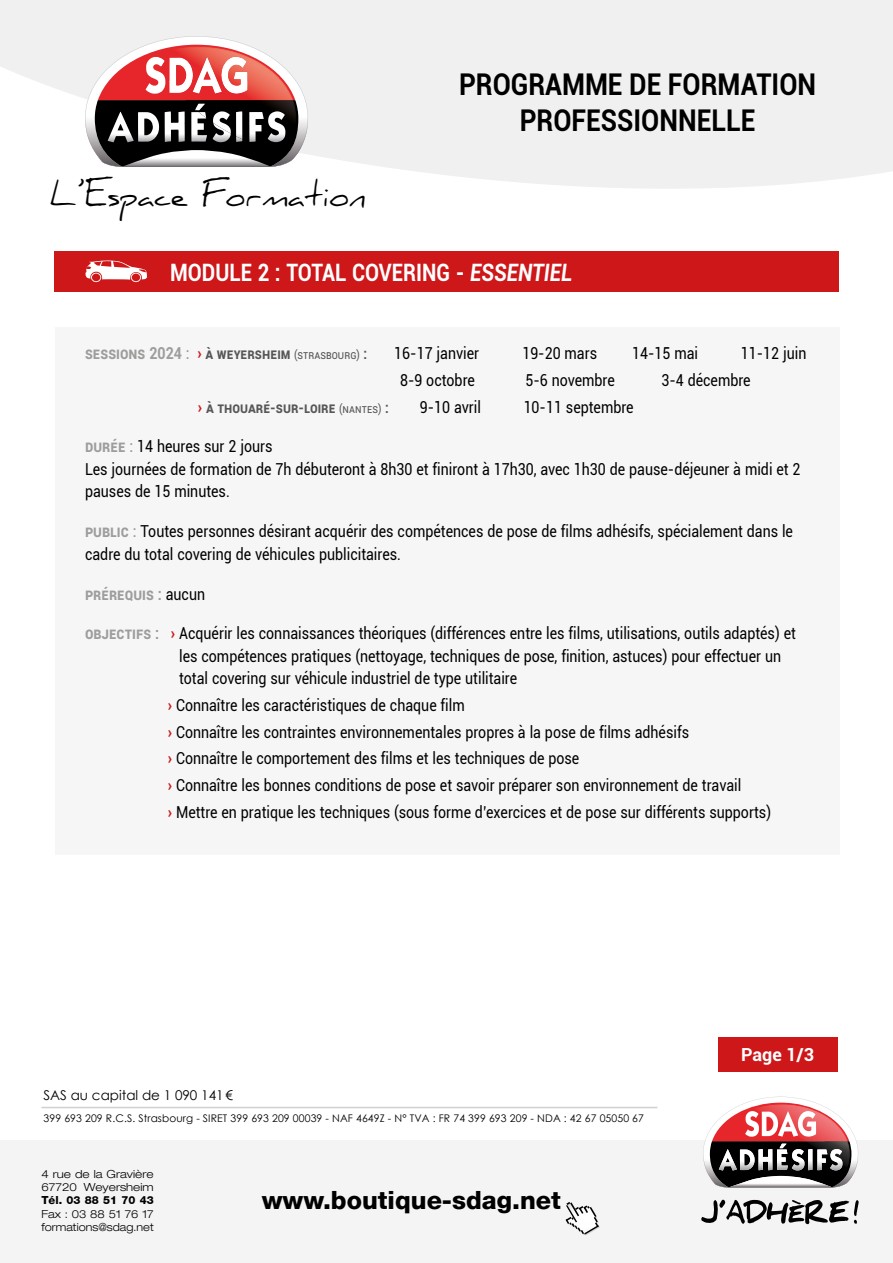
<style>
.page{position:relative;width:893px;height:1263px;background:#fff}
.page>*{position:absolute;margin:0;border:0;box-sizing:border-box;transform-origin:0 0}
.t1{font:33.15px "Daniel";color:#000}
.t2{font:700 30px/36px "Roboto";color:#000;text-align:center;scale:.88 1}
.t3{font:800 25.05px "Helvetica 85";color:#000}
.t4{font:700 24px "Roboto";color:#fff;scale:.85 1}
.t5{font:700 18px "Roboto";color:#fff}
.t6{font:16.5px/22.5px "Roboto";color:#000;scale:.86 1}
.t7{font:700 16.5px "Roboto";color:#9d9d9c;scale:.86 1}
.t8{font:700 15px "Roboto";color:#575756;scale:.86 1}
.t9{font:13.5px "Century Gothic";color:#000}
.t10{font:300 expanded 11.1px/13.4px "Helvetica 43";color:#000}
.t11{font:800 11.1px "Helvetica 85";color:#000}
.t12{font:10.5px "Century Gothic";letter-spacing:.01em;color:#000}
.s1{font-style:italic}
.s2{font-weight:500}
.s3{font-weight:900;color:#cd1719}
.s4{font-size:15px;color:#575756}
.s5{font-weight:400;font-size:12px;color:#575756}
.s6{font-weight:900;font-size:16.5px;color:#cd1719}
.s7{font-weight:400;font-size:12px}
.s8{font-weight:700;color:#9d9d9c}
.s9{font-weight:500;color:#9d9d9c}
.s10{font-weight:400;color:#000}
</style>
<div class="page">
<div style="left:0;top:1141px;width:893px;height:122px;background:#f4f4f4"></div>
<svg style="left:566px;top:1202px;width:34px;height:33px"></svg>
<svg style="left:701px;top:1200px;width:158px;height:24px"></svg>
<svg style="left:703px;top:1097px;width:155px;height:91px"></svg>
<hr style="left:41px;top:1107px;width:616px;height:1px;background:#d0d0d0">
<svg style="left:0;top:0;width:893px;height:189px;fill:#f0f0f0"></svg>
<svg style="left:85px;top:36px;width:223px;height:131px"></svg>
<div style="left:54px;top:251px;width:785px;height:41px;background:#cd1719"></div>
<svg style="left:85px;top:261px;width:62px;height:21px"></svg>
<div style="left:55px;top:327px;width:784px;height:528px;background:#f6f6f6"></div>
<div style="left:719px;top:1037px;width:119px;height:35px;background:#cd1719"></div>
<h1 class="t1" style="left:50px;top:175px;width:318px">L’Espace Formation</h1>
<h2 class="t2" style="left:459px;top:65px;width:407px">PROGRAMME DE FORMATION<br>PROFESSIONNELLE</h2>
<h3 class="t4" style="left:170px;top:255px;width:475px">MODULE 2 : TOTAL COVERING - <span class="s1">ESSENTIEL</span></h3>
<p class="t7" style="left:85px;top:342px;width:329px">sessions 2024 <span class="s2">:</span> <span class="s3">›</span> <span class="s4">à weyersheim</span> <span class="s5">(strasbourg)</span> <span class="s4">:</span></p>
<p class="t6" style="left:394px;top:341px;width:100px">16-17 janvier</p>
<p class="t6" style="left:522px;top:341px;width:89px">19-20 mars</p>
<p class="t6" style="left:632px;top:341px;width:78px">14-15 mai</p>
<p class="t6" style="left:741px;top:341px;width:78px">11-12 juin</p>
<p class="t6" style="left:400px;top:368px;width:89px">8-9 octobre</p>
<p class="t6" style="left:525px;top:368px;width:106px">5-6 novembre</p>
<p class="t6" style="left:661px;top:368px;width:105px">3-4 décembre</p>
<p class="t8" style="left:198px;top:397px;width:223px"><span class="s6">›</span> à thouaré-sur-loire <span class="s7">(nantes)</span> :</p>
<p class="t6" style="left:420px;top:395px;width:73px">9-10 avril</p>
<p class="t6" style="left:524px;top:395px;width:129px">10-11 septembre</p>
<p class="t6" style="left:85px;top:435px;width:833px"><span class="s8">durée</span> <span class="s9">:</span> 14 heures sur 2 jours<br>Les journées de formation de 7h débuteront à 8h30 et finiront à 17h30, avec 1h30 de pause-déjeuner à midi et 2 pauses de 15 minutes.</p>
<p class="t6" style="left:85px;top:519px;width:825px"><span class="s8">public</span> <span class="s9">:</span> Toutes personnes désirant acquérir des compétences de pose de films adhésifs, spécialement dans le cadre du total covering de véhicules publicitaires.</p>
<p class="t7" style="left:85px;top:582px;width:141px">prérequis : <span class="s10">aucun</span></p>
<p class="t6" style="left:179px;top:622px;width:719px;text-indent:-94px"><span class="s8">objectifs :</span> <span class="s3">›</span> Acquérir les connaissances théoriques (différences entre les films, utilisations, outils adaptés) et les compétences pratiques (nettoyage, techniques de pose, finition, astuces) pour effectuer un total covering sur véhicule industriel de type utilitaire</p>
<p class="t6" style="left:168px;top:691px;width:703px;line-height:26.7px"><span class="s3">›</span> Connaître les caractéristiques de chaque film<br><span class="s3">›</span> Connaître les contraintes environnementales propres à la pose de films adhésifs<br><span class="s3">›</span> Connaître le comportement des films et les techniques de pose<br><span class="s3">›</span> Connaître les bonnes conditions de pose et savoir préparer son environnement de travail<br><span class="s3">›</span> Mettre en pratique les techniques (sous forme d’exercices et de pose sur différents supports)</p>
<p class="t9" style="left:44px;top:1085px;width:191px">SAS au capital de 1 090 141 €</p>
<p class="t12" style="left:44px;top:1111px;width:602px">399 693 209 R.C.S. Strasbourg - SIRET 399 693 209 00039 - NAF 4649Z - N° TVA : FR 74 399 693 209 - NDA : 42 67 05050 67</p>
<p class="t10" style="left:41px;top:1167px;width:114px">4 rue de la Gravière<br>67720 Weyersheim</p>
<p class="t11" style="left:41px;top:1194px;width:114px">Tél. 03 88 51 70 43</p>
<p class="t10" style="left:41px;top:1207px;width:114px">Fax : 03 88 51 76 17 formations@sdag.net</p>
<h3 class="t3" style="left:262px;top:1185px;width:301px">www.boutique-sdag.net</h3>
<p class="t5" style="left:741px;top:1042px;width:75px">Page 1/3</p>
</div>
